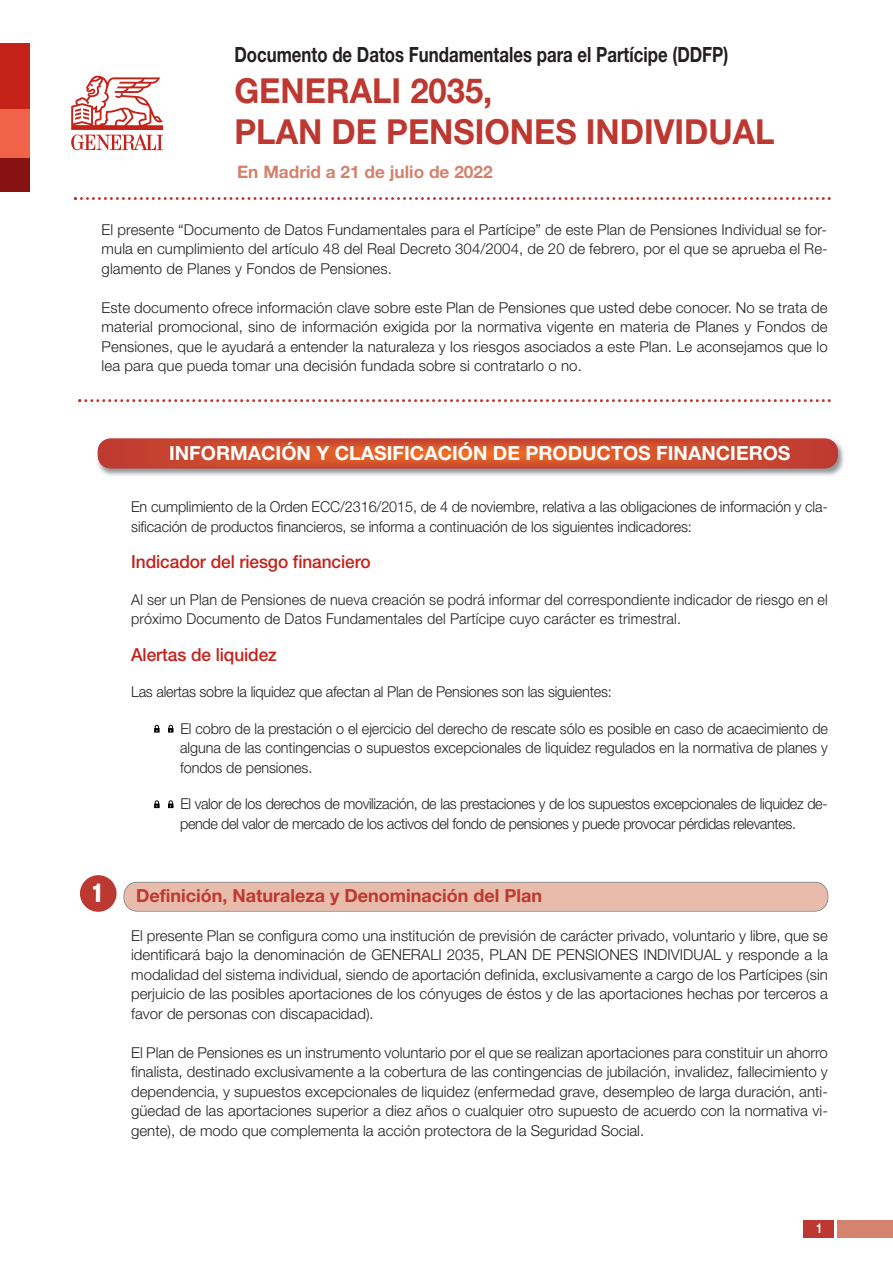
<style>
.page{position:relative;width:893px;height:1263px;background:#fff}
.page>*{position:absolute;margin:0;border:0;box-sizing:border-box;transform-origin:0 0}
.t1{font:700 34.5px/41.4px "Helvetica Neue LT Std";color:#bd3831;scale:.95 1}
.t2{font:900 condensed 26.1px "Helvetica Neue LT Std";color:#fff;scale:.84 1}
.t3{font:700 21px "Helvetica Neue LT Std";color:#231f20;scale:.8 1}
.t4{font:700 19.5px "Helvetica Neue LT Std";color:#fff}
.t5{font:500 18px "Helvetica Neue LT Std";letter-spacing:-.005em;color:#c5221a;scale:.96 1}
.t6{font:700 18px "Helvetica Neue LT Std";color:#bd3831}
.t7{font:700 17.25px "Helvetica Neue LT Std";color:#d4826c}
.t8{font:300 15px/19.5px "Helvetica Neue LT Std";letter-spacing:-.005em;color:#231f20;text-align:justify}
.t9{font:300 15px/19.5px "Helvetica Neue LT Std";letter-spacing:-.005em;color:#231f20;scale:.96 1}
.t10{font:300 15px/19.5px "Helvetica Neue LT Std";letter-spacing:-.025em;color:#231f20;scale:.96 1}
.t11{font:700 13.5px "Helvetica Neue LT Std";color:#fff;scale:.8 1}
</style>
<div class="page">
<div style="left:124px;top:882px;width:703px;height:29px;background:#e8bbab;border-radius:13px"></div>
<div style="left:124px;top:882px;width:704px;height:29px;border:2px solid #6c6d70;border-radius:14px"></div>
<div style="left:80px;top:875px;width:37px;height:37px;background:#bd3831;border-radius:50%"></div>
<div style="left:838px;top:1220px;width:55px;height:18px;background:#d4846e"></div>
<div style="left:803px;top:1220px;width:31px;height:18px;background:#bd3831"></div>
<svg style="left:71px;top:75px;width:92px;height:75px"></svg>
<svg style="left:74px;top:197px;width:757px;height:3px"></svg>
<div style="left:0;top:43px;width:29px;height:66px;background:#c5221a"></div>
<div style="left:0;top:109px;width:29px;height:50px;background:#f16349"></div>
<div style="left:0;top:158px;width:29px;height:33px;background:#861212"></div>
<img style="left:97px;top:438px;width:747px;height:38px">
<svg style="left:98px;top:439px;width:740px;height:29px;background:#d04d2c"></svg>
<svg style="left:78px;top:399px;width:753px;height:3px"></svg>
<svg style="left:168px;top:725px;width:5px;height:7px"></svg>
<svg style="left:154px;top:725px;width:6px;height:7px"></svg>
<svg style="left:168px;top:800px;width:5px;height:8px"></svg>
<svg style="left:154px;top:800px;width:6px;height:8px"></svg>
<h3 class="t3" style="left:234px;top:47px;width:619px">Documento de Datos Fundamentales para el Partícipe (DDFP)</h3>
<h1 class="t1" style="left:234px;top:73px;width:570px">GENERALI 2035,<br>PLAN DE PENSIONES INDIVIDUAL</h1>
<p class="t7" style="left:237px;top:166px;width:257px">En Madrid a 21 de julio de 2022</p>
<p class="t8" style="left:102px;top:221px;width:728px">El presente “Documento de Datos Fundamentales para el Partícipe” de este Plan de Pensiones Individual se for&shy;mula en cumplimiento del artículo 48 del Real Decreto 304/2004, de 20 de febrero, por el que se aprueba el Re&shy;glamento de Planes y Fondos de Pensiones.</p>
<p class="t8" style="left:102px;top:299px;width:727px">Este documento ofrece información clave sobre este Plan de Pensiones que usted debe conocer. No se trata de material promocional, sino de información exigida por la normativa vigente en materia de Planes y Fondos de Pensiones, que le ayudará a entender la naturaleza y los riesgos asociados a este Plan. Le aconsejamos que lo lea para que pueda tomar una decisión fundada sobre si contratarlo o no.</p>
<h3 class="t4" style="left:169px;top:446px;width:623px">INFORMACIÓN Y CLASIFICACIÓN DE PRODUCTOS FINANCIEROS</h3>
<h2 class="t2" style="left:92px;top:884px;width:15px">1</h2>
<p class="t9" style="left:131px;top:498px;width:727px">En cumplimiento de la Orden ECC/2316/2015, de 4 de noviembre, relativa a las obligaciones de información y cla&shy;sificación de productos financieros, se informa a continuación de los siguientes indicadores:</p>
<p class="t5" style="left:131px;top:555px;width:251px">Indicador del riesgo financiero</p>
<p class="t9" style="left:131px;top:591px;width:727px">Al ser un Plan de Pensiones de nueva creación se podrá informar del correspondiente indicador de riesgo en el próximo Documento de Datos Fundamentales del Partícipe cuyo carácter es trimestral.</p>
<p class="t5" style="left:131px;top:648px;width:153px">Alertas de liquidez</p>
<p class="t9" style="left:131px;top:683px;width:502px">Las alertas sobre la liquidez que afectan al Plan de Pensiones son las siguientes:</p>
<p class="t9" style="left:180px;top:720px;width:676px;text-align:justify">El cobro de la prestación o el ejercicio del derecho de rescate sólo es posible en caso de acaecimiento de alguna de las contingencias o supuestos excepcionales de liquidez regulados en la normativa de planes y fondos de pensiones.</p>
<p class="t10" style="left:180px;top:795px;width:676px">El valor de los derechos de movilización, de las prestaciones y de los supuestos excepcionales de liquidez de&shy;pende del valor de mercado de los activos del fondo de pensiones y puede provocar pérdidas relevantes.</p>
<p class="t6" style="left:136px;top:889px;width:407px">Definición, Naturaleza y Denominación del Plan</p>
<p class="t8" style="left:131px;top:927px;width:698px">El presente Plan se configura como una institución de previsión de carácter privado, voluntario y libre, que se identificará bajo la denominación de GENERALI 2035, PLAN DE PENSIONES INDIVIDUAL y responde a la modalidad del sistema individual, siendo de aportación definida, exclusivamente a cargo de los Partícipes (sin perjuicio de las posibles aportaciones de los cónyuges de éstos y de las aportaciones hechas por terceros a favor de personas con discapacidad).</p>
<p class="t8" style="left:131px;top:1044px;width:698px">El Plan de Pensiones es un instrumento voluntario por el que se realizan aportaciones para constituir un ahorro finalista, destinado exclusivamente a la cobertura de las contingencias de jubilación, invalidez, fallecimiento y dependencia, y supuestos excepcionales de liquidez (enfermedad grave, desempleo de larga duración, anti&shy;güedad de las aportaciones superior a diez años o cualquier otro supuesto de acuerdo con la normativa vi&shy;gente), de modo que complementa la acción protectora de la Seguridad Social.</p>
<p class="t11" style="left:816px;top:1223px;width:9px">1</p>
</div>
